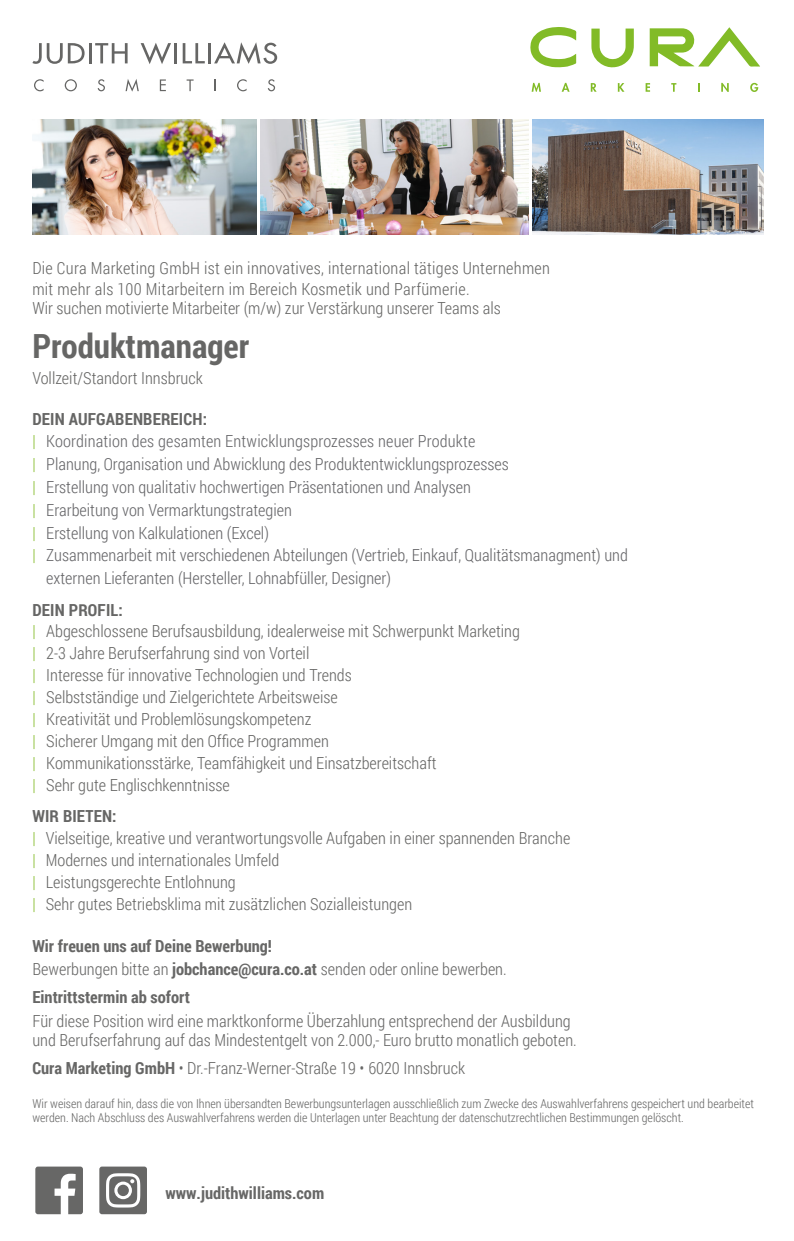
<style>
.page{position:relative;width:794px;height:1241px;background:#fff}
.page>*{position:absolute;margin:0;border:0;box-sizing:border-box;transform-origin:0 0}
.t1{font:700 33.25px "Roboto Condensed";color:#666665}
.t2{font:300 16.62px/21.9px "Roboto Condensed";color:#666665}
.t3{font:300 16.62px "Roboto Condensed";color:#656568}
.t4{font:300 16.62px/19.2px "Roboto Condensed";color:#676766}
.t5{font:700 16.62px/22.8px "Roboto Condensed";color:#676766}
.t6{font:700 16.62px "Roboto Condensed";letter-spacing:.01em;color:#666665}
.t7{font:300 12.25px/14px "Roboto Condensed";color:#676766}
.s1{color:#82bb27}
.s2{font-weight:700}
.s3{font-weight:300}
</style>
<div class="page">
<svg style="left:530px;top:27px;width:46px;height:40px"></svg>
<svg style="left:591px;top:29px;width:43px;height:39px"></svg>
<svg style="left:649px;top:27px;width:111px;height:40px"></svg>
<svg style="left:531px;top:83px;width:10px;height:9px"></svg>
<svg style="left:561px;top:83px;width:8px;height:9px"></svg>
<svg style="left:591px;top:83px;width:5px;height:9px"></svg>
<svg style="left:618px;top:83px;width:6px;height:9px"></svg>
<svg style="left:645px;top:83px;width:5px;height:9px"></svg>
<svg style="left:671px;top:83px;width:5px;height:9px"></svg>
<svg style="left:721px;top:83px;width:7px;height:9px"></svg>
<svg style="left:750px;top:83px;width:8px;height:9px"></svg>
<svg style="left:32px;top:43px;width:53px;height:21px"></svg>
<hr style="left:89px;top:43px;width:2px;height:20px;background:#666665">
<svg style="left:95px;top:43px;width:33px;height:20px"></svg>
<svg style="left:141px;top:43px;width:30px;height:21px"></svg>
<hr style="left:174px;top:43px;width:3px;height:20px;background:#666665">
<svg style="left:183px;top:43px;width:22px;height:20px"></svg>
<hr style="left:208px;top:43px;width:3px;height:20px;background:#666665">
<svg style="left:214px;top:42px;width:63px;height:22px"></svg>
<svg style="left:34px;top:79px;width:10px;height:12px"></svg>
<svg style="left:65px;top:79px;width:12px;height:12px"></svg>
<svg style="left:98px;top:79px;width:7px;height:12px"></svg>
<svg style="left:126px;top:79px;width:13px;height:13px"></svg>
<svg style="left:160px;top:79px;width:6px;height:12px"></svg>
<svg style="left:187px;top:79px;width:7px;height:12px"></svg>
<svg style="left:214px;top:79px;width:2px;height:12px"></svg>
<svg style="left:237px;top:79px;width:10px;height:12px"></svg>
<svg style="left:268px;top:79px;width:7px;height:12px"></svg>
<svg style="left:35px;top:1166px;width:48px;height:48px"></svg>
<svg style="left:99px;top:1166px;width:48px;height:47px"></svg>
<img style="left:32px;top:119px;width:224px;height:116px">
<img style="left:261px;top:119px;width:267px;height:116px">
<img style="left:532px;top:119px;width:231px;height:116px">
<p class="t2" style="left:32px;top:257px;width:519px;line-height:21px">Die Cura Marketing GmbH ist ein innovatives, international tätiges Unternehmen mit mehr als 100 Mitarbeitern im Bereich Kosmetik und Parfümerie.</p>
<p class="t2" style="left:32px;top:297px;width:470px">Wir suchen motivierte Mitarbeiter (m/w) zur Verstärkung unserer Teams als</p>
<h1 class="t1" style="left:32px;top:323px;width:219px">Produktmanager</h1>
<p class="t2" style="left:32px;top:367px;width:172px">Vollzeit/Standort Innsbruck</p>
<p class="t6" style="left:32px;top:407px;width:176px">DEIN AUFGABENBEREICH:</p>
<p class="t3" style="left:32px;top:430px;width:444px"><span class="s1">|</span> Koordination des gesamten Entwicklungsprozesses neuer Produkte</p>
<p class="t3" style="left:32px;top:453px;width:478px"><span class="s1">|</span> Planung, Organisation und Abwicklung des Produktentwicklungsprozesses</p>
<p class="t3" style="left:32px;top:475px;width:440px"><span class="s1">|</span> Erstellung von qualitativ hochwertigen Präsentationen und Analysen</p>
<p class="t3" style="left:32px;top:498px;width:261px"><span class="s1">|</span> Erarbeitung von Vermarktungstrategien</p>
<p class="t3" style="left:32px;top:521px;width:238px"><span class="s1">|</span> Erstellung von Kalkulationen (Excel)</p>
<p class="t3" style="left:32px;top:543px;width:597px"><span class="s1">|</span> Zusammenarbeit mit verschiedenen Abteilungen (Vertrieb, Einkauf, Qualitätsmanagment) und</p>
<p class="t3" style="left:46px;top:566px;width:346px">externen Lieferanten (Hersteller, Lohnabfüller, Designer)</p>
<p class="t2" style="left:32px;top:598px;width:489px"><span class="s2">DEIN PROFIL:<br></span><span class="s1">|</span> Abgeschlossene Berufsausbildung, idealerweise mit Schwerpunkt Marketing <span class="s1">|</span> 2-3 Jahre Berufserfahrung sind von Vorteil<br><span class="s1">|</span> Interesse für innovative Technologien und Trends<br><span class="s1">|</span> Selbstständige und Zielgerichtete Arbeitsweise<br><span class="s1">|</span> Kreativität und Problemlösungskompetenz<br><span class="s1">|</span> Sicherer Umgang mit den Office Programmen<br><span class="s1">|</span> Kommunikationsstärke, Teamfähigkeit und Einsatzbereitschaft<br><span class="s1">|</span> Sehr gute Englischkenntnisse</p>
<p class="t2" style="left:32px;top:804px;width:539px"><span class="s2">WIR BIETEN:<br></span><span class="s1">|</span> Vielseitige, kreative und verantwortungsvolle Aufgaben in einer spannenden Branche <span class="s1">|</span> Modernes und internationales Umfeld<br><span class="s1">|</span> Leistungsgerechte Entlohnung<br><span class="s1">|</span> Sehr gutes Betriebsklima mit zusätzlichen Sozialleistungen</p>
<p class="t5" style="left:32px;top:933px;width:476px">Wir freuen uns auf Deine Bewerbung!<br><span class="s3">Bewerbungen bitte an</span> jobchance@cura.co.at <span class="s3">senden oder online bewerben.</span></p>
<p class="t5" style="left:32px;top:984px;width:159px">Eintrittstermin ab sofort</p>
<p class="t4" style="left:32px;top:1010px;width:546px">Für diese Position wird eine marktkonforme Überzahlung entsprechend der Ausbildung und Berufserfahrung auf das Mindestentgelt von 2.000,- Euro brutto monatlich geboten.</p>
<p class="t4" style="left:32px;top:1058px;width:434px"><span class="s2">Cura Marketing GmbH</span> • Dr.-Franz-Werner-Straße 19 • 6020 Innsbruck</p>
<p class="t7" style="left:32px;top:1095px;width:723px">Wir weisen darauf hin, dass die von Ihnen übersandten Bewerbungsunterlagen ausschließlich zum Zwecke des Auswahlverfahrens gespeichert und bearbeitet werden. Nach Abschluss des Auswahlverfahrens werden die Unterlagen unter Beachtung der datenschutzrechtlichen Bestimmungen gelöscht.</p>
<p class="t5" style="left:165px;top:1180px;width:160px">www.judithwilliams.com</p>
</div>
